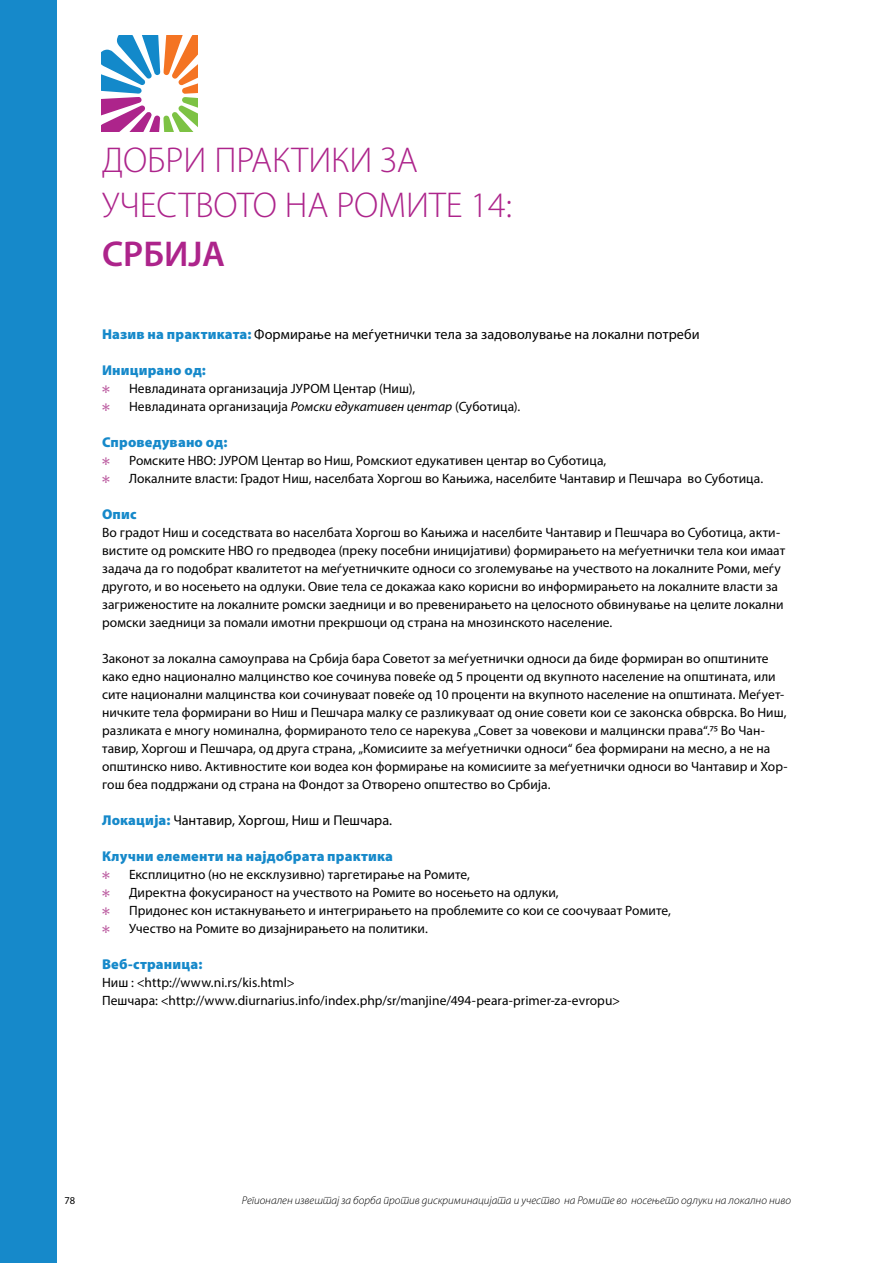
<style>
.page{position:relative;width:893px;height:1263px;background:#fff}
.page>*{position:absolute;margin:0;border:0;box-sizing:border-box;transform-origin:0 0}
.t1{font:300 36px/45px "Myriad Pro";color:#ad248b}
.t2{font:600 36px "Myriad Pro";color:#ad248b}
.t3{font:14.25px "Myriad Pro";letter-spacing:.005em;color:#000}
.t4{font:900 14.25px "Myriad Pro";letter-spacing:.01em;color:#1689ca}
.t5{font:13.5px/18px "Myriad Pro";letter-spacing:.005em;color:#000}
.t6{font:italic 300 11.25px "Myriad Pro";color:#000}
.t7{font:10.5px "Monotype Sorts";color:#ba589e}
.t8{font:10.5px "Myriad Pro";color:#000}
.s1{font-weight:900;color:#1689ca}
.s2{font-style:italic}
</style>
<div class="page">
<div style="left:0;top:0;width:57px;height:1263px;background:#1689ca"></div>
<svg style="left:101px;top:35px;width:96px;height:97px"></svg>
<h1 class="t1" style="left:102px;top:137px;width:411px">ДОБРИ ПРАКТИКИ ЗА<br>УЧЕСТВОТО НА РОМИТЕ 14:</h1>
<h1 class="t2" style="left:102px;top:231px;width:125px">СРБИЈА</h1>
<p class="t3" style="left:102px;top:325px;width:599px"><span class="s1">Назив на практиката:</span> Формирање на меѓуетнички тела за задоволување на локални потреби</p>
<p class="t4" style="left:102px;top:360px;width:105px">Иницирано од:</p>
<p class="t7" style="left:102px;top:384px;width:9px">4</p>
<p class="t5" style="left:129px;top:379px;width:288px">Невладината организација ЈУРОМ Центар (Ниш),</p>
<p class="t7" style="left:102px;top:402px;width:9px">4</p>
<p class="t5" style="left:129px;top:397px;width:393px">Невладината организација <span class="s2">Ромски едукативен центар</span> (Суботица).</p>
<p class="t4" style="left:102px;top:432px;width:127px">Спроведувано од:</p>
<p class="t7" style="left:102px;top:456px;width:9px">4</p>
<p class="t5" style="left:129px;top:451px;width:479px">Ромските НВО: ЈУРОМ Центар во Ниш, Ромскиот едукативен центар во Суботица,</p>
<p class="t7" style="left:102px;top:474px;width:9px">4</p>
<p class="t5" style="left:129px;top:469px;width:636px">Локалните власти: Градот Ниш, населбата Хоргош во Кањижа, населбите Чантавир и Пешчара во Суботица.</p>
<p class="t4" style="left:102px;top:504px;width:36px">Опис</p>
<p class="t5" style="left:102px;top:523px;width:685px">Во градот Ниш и соседствата во населбата Хоргош во Кањижа и населбите Чантавир и Пешчара во Суботица, акти&shy;вистите од ромските НВО го предводеа (преку посебни иницијативи) формирањето на меѓуетнички тела кои имаат задача да го подобрат квалитетот на меѓуетничките односи со зголемување на учеството на локалните Роми, меѓу другото, и во носењето на одлуки. Овие тела се докажаа како корисни во информирањето на локалните власти за загриженостите на локалните ромски заедници и во превенирањето на целосното обвинување на целите локални ромски заедници за помали имотни прекршоци од страна на мнозинското население.</p>
<p class="t5" style="left:102px;top:649px;width:687px">Законот за локална самоуправа на Србија бара Советот за меѓуетнички односи да биде формиран во општините како едно национално малцинство кое сочинува повеќе од 5 проценти од вкупното население на општината, или сите национални малцинства кои сочинуваат повеќе од 10 проценти на вкупното население на општината. Меѓует&shy;ничките тела формирани во Ниш и Пешчара малку се разликуваат од оние совети кои се законска обврска. Во Ниш, разликата е многу номинална, формираното тело се нарекува „Совет за човекови и малцински права“.75 Во Чан&shy;тавир, Хоргош и Пешчара, од друга страна, „Комисиите за меѓуетнички односи“ беа формирани на месно, а не на општинско ниво. Активностите кои водеа кон формирање на комисиите за меѓуетнички односи во Чантавир и Хор&shy;гош беа поддржани од страна на Фондот за Отворено општество во Србија.</p>
<p class="t3" style="left:102px;top:811px;width:292px"><span class="s1">Локација:</span> Чантавир, Хоргош, Ниш и Пешчара.</p>
<p class="t4" style="left:102px;top:846px;width:292px">Клучни елементи на најдобрата практика</p>
<p class="t7" style="left:102px;top:870px;width:9px">4</p>
<p class="t5" style="left:129px;top:865px;width:343px">Експлицитно (но не ексклузивно) таргетирање на Ромите,</p>
<p class="t7" style="left:102px;top:888px;width:9px">4</p>
<p class="t5" style="left:129px;top:883px;width:431px">Директна фокусираност на учеството на Ромите во носењето на одлуки,</p>
<p class="t7" style="left:102px;top:906px;width:9px">4</p>
<p class="t5" style="left:129px;top:901px;width:543px">Придонес кон истакнувањето и интегрирањето на проблемите со кои се соочуваат Ромите,</p>
<p class="t7" style="left:102px;top:924px;width:9px">4</p>
<p class="t5" style="left:129px;top:919px;width:300px">Учество на Ромите во дизајнирањето на политики.</p>
<p class="t4" style="left:102px;top:954px;width:102px">Веб-страница:</p>
<p class="t5" style="left:102px;top:973px;width:520px">Ниш : &lt;http://www.ni.rs/kis.html&gt;<br>Пешчара: &lt;http://www.diurnarius.info/index.php/sr/manjine/494-peara-primer-za-evropu&gt;</p>
<p class="t8" style="left:65px;top:1194px;width:12px">78</p>
<p class="t6" style="left:242px;top:1194px;width:551px">Регионален извештај за борба против дискриминацијата и учество на Ромите во носењето одлуки на локално ниво</p>
</div>
